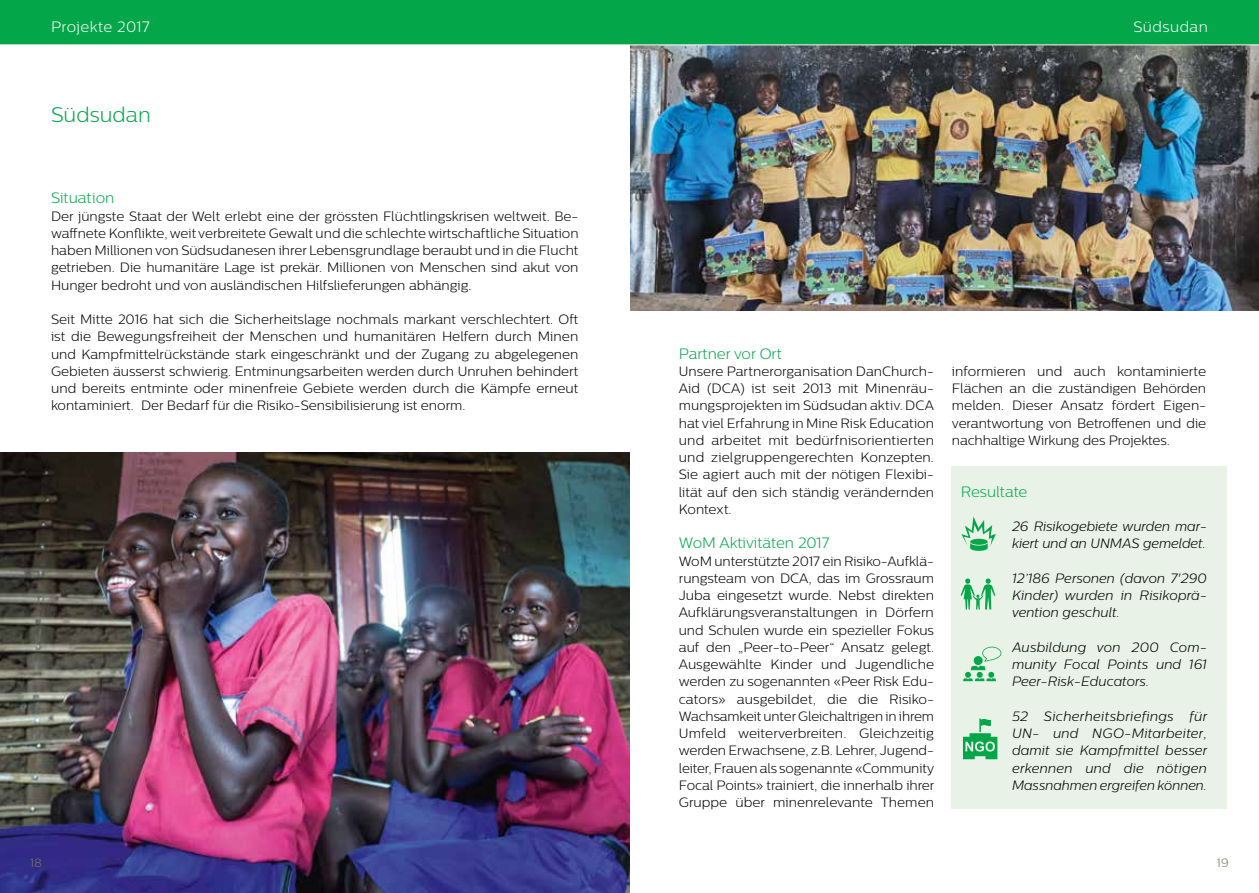
<style>
.page{position:relative;width:1259px;height:893px;background:#fff}
.page>*{position:absolute;margin:0;border:0;box-sizing:border-box;transform-origin:0 0}
.t1{font:300 21px "Centrale Sans";color:#04a64a}
.t2{font:300 15px "Centrale Sans";color:#04a64a}
.t3{font:300 15px "Centrale Sans";letter-spacing:.03em;color:#fff}
.t4{font:300 13.5px/17.2px "Centrale Sans";color:#000;text-align:justify}
.t5{font:italic 300 13.5px/17.2px "Centrale Sans";color:#000;text-align:justify}
.t6{font:300 12px "Centrale Sans";color:#797765}
</style>
<div class="page">
<img style="left:630px;top:45px;width:629px;height:266px">
<div style="left:951px;top:466px;width:275px;height:343px;background:#e8f2e6"></div>
<svg style="left:961px;top:516px;width:35px;height:35px"></svg>
<svg style="left:960px;top:578px;width:35px;height:32px"></svg>
<svg style="left:963px;top:647px;width:38px;height:34px"></svg>
<svg style="left:963px;top:718px;width:34px;height:41px"></svg>
<img style="left:0;top:453px;width:629px;height:440px">
<div style="left:0;top:0;width:1259px;height:45px;background:#04a64a"></div>
<p class="t3" style="left:51px;top:19px;width:100px">Projekte 2017</p>
<p class="t3" style="left:1133px;top:19px;width:76px">Südsudan</p>
<h1 class="t1" style="left:51px;top:103px;width:101px">Südsudan</h1>
<p class="t2" style="left:51px;top:190px;width:65px">Situation</p>
<p class="t4" style="left:51px;top:207px;width:529px">Der jüngste Staat der Welt erlebt eine der grössten Flüchtlingskrisen weltweit. Be&shy;waffnete Konflikte, weit verbreitete Gewalt und die schlechte wirtschaftliche Situation haben Millionen von Südsudanesen ihrer Lebensgrundlage beraubt und in die Flucht getrieben. Die humanitäre Lage ist prekär. Millionen von Menschen sind akut von Hunger bedroht und von ausländischen Hilfslieferungen abhängig.</p>
<p class="t4" style="left:51px;top:311px;width:529px">Seit Mitte 2016 hat sich die Sicherheitslage nochmals markant verschlechtert. Oft ist die Bewegungsfreiheit der Menschen und humanitären Helfern durch Minen und Kampfmittelrückstände stark eingeschränkt und der Zugang zu abgelegenen Gebieten äusserst schwierig. Entminungsarbeiten werden durch Unruhen behindert und bereits entminte oder minenfreie Gebiete werden durch die Kämpfe erneut kontaminiert. Der Bedarf für die Risiko-Sensibilisierung ist enorm.</p>
<p class="t2" style="left:679px;top:345px;width:104px">Partner vor Ort</p>
<p class="t4" style="left:679px;top:362px;width:257px">Unsere Partnerorganisation DanChurch-Aid (DCA) ist seit 2013 mit Minenräu&shy;mungsprojekten im Südsudan aktiv. DCA hat viel Erfahrung in Mine Risk Education und arbeitet mit bedürfnisorientierten und zielgruppengerechten Konzepten.<br>Sie agiert auch mit der nötigen Flexibi&shy;lität auf den sich ständig verändernden Kontext.</p>
<p class="t2" style="left:679px;top:535px;width:152px">WoM Aktivitäten 2017</p>
<p class="t4" style="left:679px;top:552px;width:257px">WoM unterstützte 2017 ein Risiko-Aufklä&shy;rungsteam von DCA, das im Grossraum Juba eingesetzt wurde. Nebst direkten Aufklärungsveranstaltungen in Dörfern und Schulen wurde ein spezieller Fokus auf den „Peer-to-Peer“ Ansatz gelegt.<br>Ausgewählte Kinder und Jugendliche werden zu sogenannten «Peer Risk Edu&shy;cators» ausgebildet, die die Risiko-Wachsamkeit unter Gleichaltrigen in ihrem Umfeld weiterverbreiten. Gleichzeitig werden Erwachsene, z.B. Lehrer, Jugend&shy;leiter, Frauen als sogenannte «Community Focal Points» trainiert, die innerhalb ihrer Gruppe über minenrelevante Themen</p>
<p class="t4" style="left:952px;top:362px;width:256px">informieren und auch kontaminierte Flächen an die zuständigen Behörden melden. Dieser Ansatz fördert Eigen&shy;verantwortung von Betroffenen und die nachhaltige Wirkung des Projektes.</p>
<p class="t2" style="left:961px;top:483px;width:68px">Resultate</p>
<p class="t5" style="left:1012px;top:518px;width:196px">26 Risikogebiete wurden mar&shy;kiert und an UNMAS gemeldet.</p>
<p class="t5" style="left:1012px;top:569px;width:196px">12’186 Personen (davon 7'290<br>Kinder) wurden in Risikoprä&shy;vention geschult.</p>
<p class="t5" style="left:1012px;top:638px;width:196px">Ausbildung von 200 Com&shy;munity Focal Points und 161<br>Peer-Risk-Educators.</p>
<p class="t5" style="left:1012px;top:707px;width:197px">52 Sicherheitsbriefings für UN- und NGO-Mitarbeiter, damit sie Kampfmittel besser erkennen und die nötigen Massnahmen ergreifen können.</p>
<p class="t6" style="left:30px;top:856px;width:13px">18</p>
<p class="t6" style="left:1216px;top:856px;width:14px">19</p>
</div>
